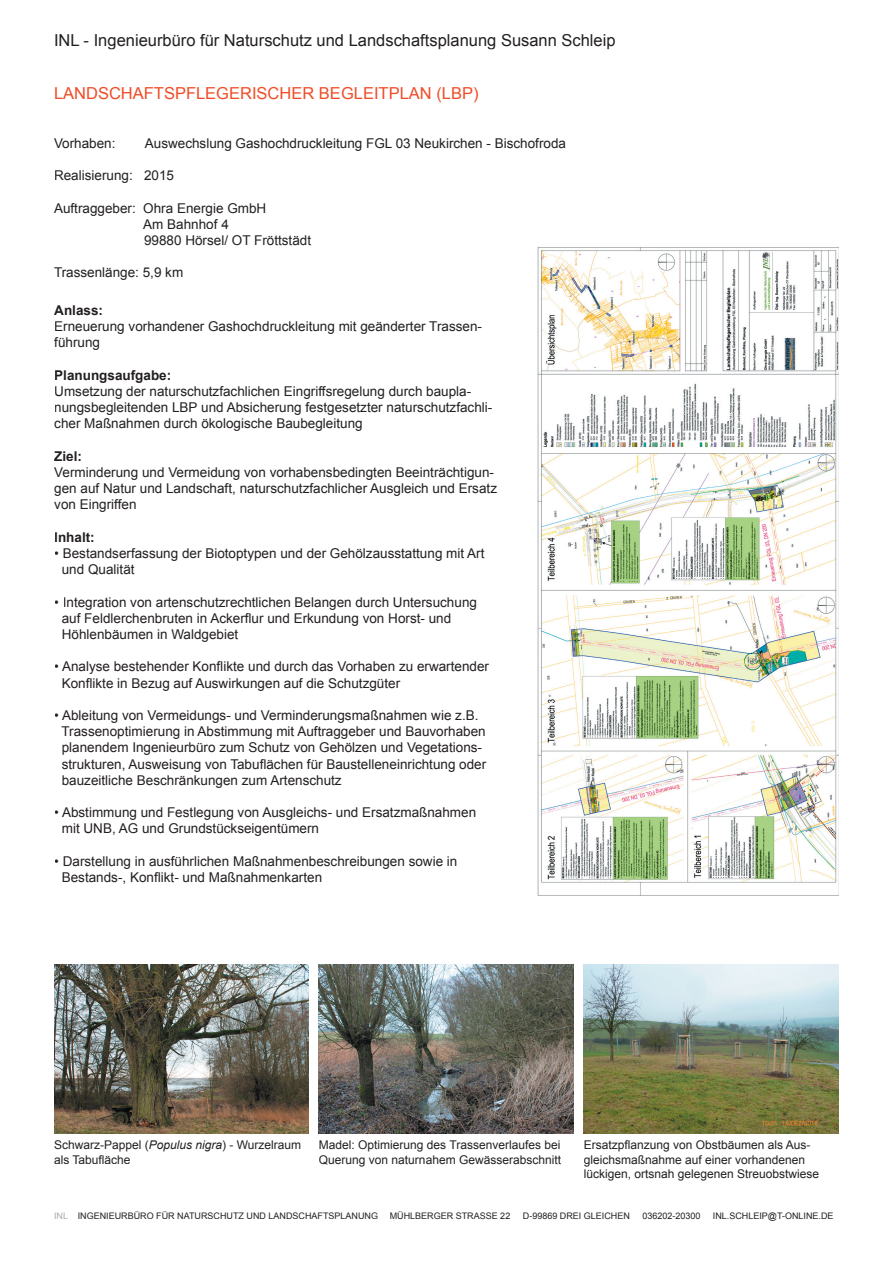
<style>
.page{position:relative;width:893px;height:1263px;background:#fff}
.page>*{position:absolute;margin:0;border:0;box-sizing:border-box;transform-origin:0 0}
.t1{font:16.5px "Arial";color:#231f20}
.t2{font:16.5px "Arial";color:#f04c27}
.t3{font:13.5px/16.2px "Arial";color:#231f20}
.t4{font:700 13.5px "Arial";color:#231f20}
.t5{font:12px/14.4px "Arial";color:#231f20}
.t6{font:9px "Arial";color:#231f20}
.s1{font-style:italic}
.s2{color:#a8aaad}
</style>
<div class="page">
<img style="left:54px;top:964px;width:254px;height:170px">
<img style="left:319px;top:964px;width:254px;height:170px">
<img style="left:584px;top:964px;width:255px;height:170px">
<img style="left:537px;top:247px;width:302px;height:649px">
<p class="t1" style="left:54px;top:29px;width:563px">INL - Ingenieurbüro für Naturschutz und Landschaftsplanung Susann Schleip</p>
<p class="t2" style="left:54px;top:82px;width:426px">LANDSCHAFTSPFLEGERISCHER BEGLEITPLAN (LBP)</p>
<p class="t3" style="left:54px;top:135px;width:63px">Vorhaben:</p>
<p class="t3" style="left:145px;top:135px;width:423px">Auswechslung Gashochdruckleitung FGL 03 Neukirchen - Bischofroda</p>
<p class="t3" style="left:54px;top:168px;width:122px">Realisierung: 2015</p>
<p class="t3" style="left:143px;top:200px;width:169px;text-indent:-89px">Auftraggeber: Ohra Energie GmbH<br>Am Bahnhof 4<br>99880 Hörsel/ OT Fröttstädt</p>
<p class="t3" style="left:54px;top:265px;width:131px">Trassenlänge: 5,9 km</p>
<p class="t4" style="left:54px;top:301px;width:50px">Anlass:</p>
<p class="t3" style="left:54px;top:318px;width:429px">Erneuerung vorhandener Gashochdruckleitung mit geänderter Trassen&shy;führung</p>
<p class="t4" style="left:54px;top:366px;width:119px">Planungsaufgabe:</p>
<p class="t3" style="left:54px;top:383px;width:440px">Umsetzung der naturschutzfachlichen Eingriffsregelung durch baupla&shy;nungsbegleitenden LBP und Absicherung festgesetzter naturschutzfachli&shy;cher Maßnahmen durch ökologische Baubegleitung</p>
<p class="t4" style="left:54px;top:447px;width:29px">Ziel:</p>
<p class="t3" style="left:54px;top:464px;width:444px">Verminderung und Vermeidung von vorhabensbedingten Beeinträchtigun&shy;gen auf Natur und Landschaft, naturschutzfachlicher Ausgleich und Ersatz von Eingriffen</p>
<p class="t4" style="left:54px;top:528px;width:42px">Inhalt:</p>
<p class="t3" style="left:62px;top:545px;width:424px;text-indent:-8px">• Bestandserfassung der Biotoptypen und der Gehölzausstattung mit Art und Qualität</p>
<p class="t3" style="left:62px;top:594px;width:417px;text-indent:-8px">• Integration von artenschutzrechtlichen Belangen durch Untersuchung auf Feldlerchenbruten in Ackerflur und Erkundung von Horst- und<br>Höhlenbäumen in Waldgebiet</p>
<p class="t3" style="left:62px;top:659px;width:429px;text-indent:-8px">• Analyse bestehender Konflikte und durch das Vorhaben zu erwartender<br>Konflikte in Bezug auf Auswirkungen auf die Schutzgüter</p>
<p class="t3" style="left:62px;top:707px;width:426px;text-indent:-7px">• Ableitung von Vermeidungs- und Verminderungsmaßnahmen wie z.B.<br>Trassenoptimierung in Abstimmung mit Auftraggeber und Bauvorhaben planendem Ingenieurbüro zum Schutz von Gehölzen und Vegetations&shy;strukturen, Ausweisung von Tabuflächen für Baustelleneinrichtung oder bauzeitliche Beschränkungen zum Artenschutz</p>
<p class="t3" style="left:62px;top:804px;width:416px;text-indent:-8px">• Abstimmung und Festlegung von Ausgleichs- und Ersatzmaßnahmen mit UNB, AG und Grundstückseigentümern</p>
<p class="t3" style="left:62px;top:853px;width:397px;text-indent:-8px">• Darstellung in ausführlichen Maßnahmenbeschreibungen sowie in<br>Bestands-, Konflikt- und Maßnahmenkarten</p>
<p class="t5" style="left:54px;top:1138px;width:249px">Schwarz-Pappel (<span class="s1">Populus nigra</span>) - Wurzelraum als Tabufläche</p>
<p class="t5" style="left:319px;top:1138px;width:244px">Madel: Optimierung des Trassenverlaufes bei<br>Querung von naturnahem Gewässerabschnitt</p>
<p class="t5" style="left:584px;top:1138px;width:237px">Ersatzpflanzung von Obstbäumen als Aus&shy;gleichsmaßnahme auf einer vorhandenen lückigen, ortsnah gelegenen Streuobstwiese</p>
<p class="t6" style="left:54px;top:1209px;width:326px"><span class="s2">INL</span> INGENIEURBÜRO FÜR NATURSCHUTZ UND LANDSCHAFTSPLANUNG</p>
<p class="t6" style="left:390px;top:1209px;width:122px">MÜHLBERGER STRASSE 22</p>
<p class="t6" style="left:523px;top:1209px;width:109px">D-99869 DREI GLEICHEN</p>
<p class="t6" style="left:642px;top:1209px;width:60px">036202-20300</p>
<p class="t6" style="left:713px;top:1209px;width:122px">INL.SCHLEIP@T-ONLINE.DE</p>
</div>
